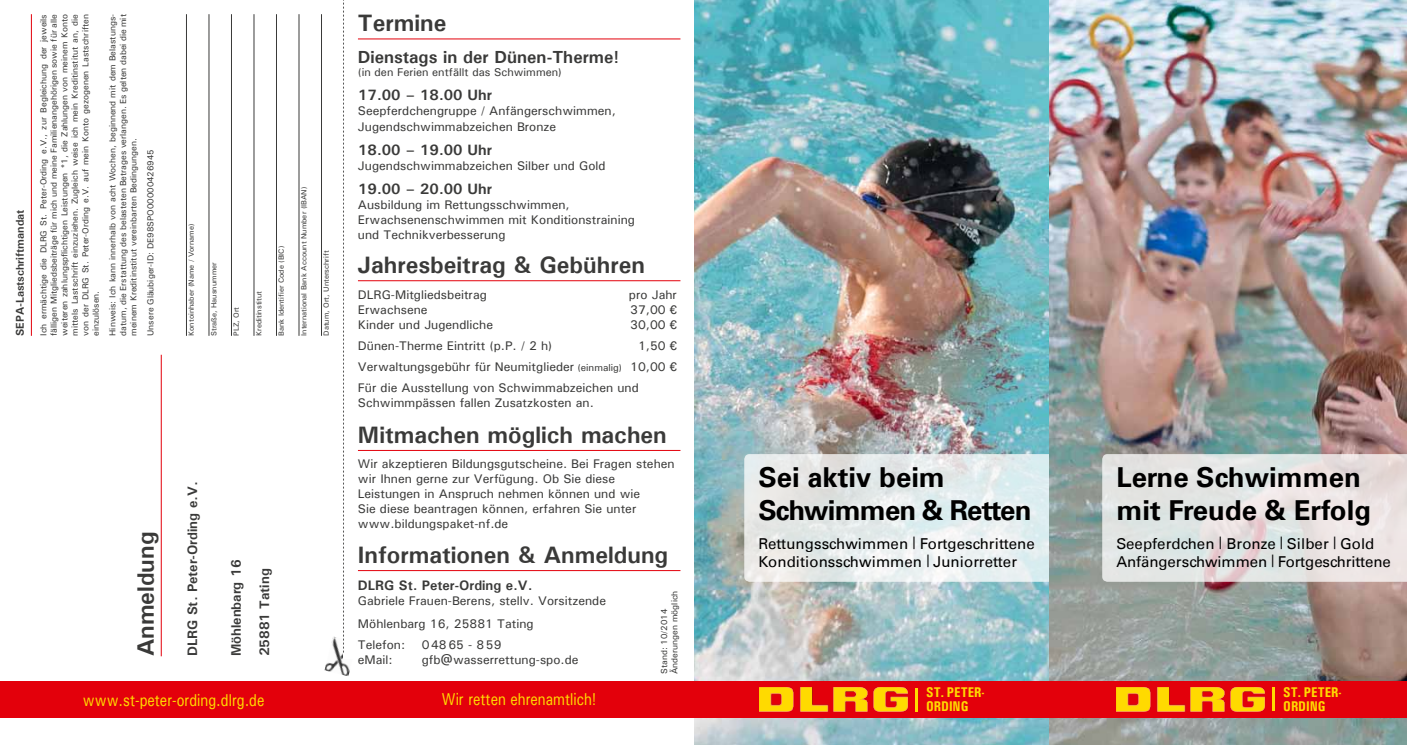
<style>
.page{position:relative;width:1407px;height:745px;background:#fff}
.page>*{position:absolute;margin:0;border:0;box-sizing:border-box;transform-origin:0 0}
.t1{font:700 27.5px/33px "DLRG Univers";color:#000}
.t2{font:700 27.5px/33px "DLRG Univers";letter-spacing:-.03em;color:#000}
.t3{font:700 23.75px "Univers";color:#3a3a39}
.t4{font:700 17.5px "Univers";color:#3a3a39}
.t5{font:500 17.25px "Univers";color:#ffda00;scale:.8 1}
.t6{font:15px/18px "DLRG Univers";letter-spacing:.005em;color:#000}
.t7{font:700 15px "Univers";color:#3a3a39}
.t8{font:700 14.12px/14.1px "Univers Condensed";color:#ffda00}
.t9{font:700 13.75px/28.5px "Univers";color:#3a3a39}
.t10{font:500 12.5px/15px "Univers";color:#3a3a39}
.t11{font:500 12.5px "Univers";letter-spacing:.06em;color:#3a3a39}
.t12{font:500 11.25px "Univers";color:#3a3a39}
.t13{font:700 11.25px "Univers";color:#3a3a39}
.t14{font:500 8.75px/10.5px "Univers";color:#3a3a39;text-align:justify}
.t15{font:500 7.5px "Univers";color:#3a3a39}
.s1{font-family:"DLRG Univers";font-weight:400}
.s2{font-size:10px}
</style>
<div class="page">
<img style="left:694px;top:0;width:713px;height:744px">
<svg style="left:744px;top:454px;width:330px;height:127px;background:#e5ebeb"></svg>
<img style="left:1049px;top:0;width:358px;height:680px">
<div style="left:0;top:680px;width:1407px;height:37px;background:#e3000b"></div>
<svg style="left:1102px;top:454px;width:305px;height:127px;background:#e4e2e1"></svg>
<hr style="left:358px;top:38px;width:322px;height:1px;background:#e3000b">
<hr style="left:358px;top:280px;width:322px;height:1px;background:#e3000b">
<hr style="left:358px;top:449px;width:322px;height:1px;background:#e3000b">
<hr style="left:358px;top:569px;width:322px;height:1px;background:#e3000b">
<hr style="left:161px;top:354px;width:1px;height:302px;background:#e3000b">
<hr style="left:31px;top:14px;width:1px;height:321px;background:#e3000b">
<hr style="left:186px;top:14px;width:1px;height:321px;background:#3a3a39">
<hr style="left:209px;top:14px;width:1px;height:321px;background:#3a3a39">
<hr style="left:231px;top:14px;width:1px;height:321px;background:#3a3a39">
<hr style="left:254px;top:14px;width:1px;height:321px;background:#3a3a39">
<hr style="left:276px;top:14px;width:1px;height:321px;background:#3a3a39">
<hr style="left:299px;top:14px;width:1px;height:321px;background:#3a3a39">
<hr style="left:321px;top:14px;width:1px;height:321px;background:#3a3a39">
<img style="left:324px;top:636px;width:26px;height:40px">
<div style="left:344px;top:634px;width:12px;height:23px;background:#fff"></div>
<img style="left:759px;top:687px;width:148px;height:24px">
<hr style="left:915px;top:687px;width:3px;height:24px;background:#ffda00">
<img style="left:1116px;top:687px;width:148px;height:23px">
<hr style="left:1272px;top:686px;width:3px;height:24px;background:#ffda00">
<svg style="left:343px;top:0;width:1px;height:652px"></svg>
<p class="t13" style="left:13px;top:335px;width:127px;rotate:-90deg">SEPA-Lastschriftmandat</p>
<p class="t14" style="left:38px;top:335px;width:323px;rotate:-90deg">Ich ermächtige die DLRG St. Peter-Ording e.V., zur Begleichung der jeweils fälligen Mitgliedsbeiträge für mich und meine Familienangehörigen sowie für alle weiteren zahlungspflichtigen Leistungen *1, die Zahlungen von meinem Konto mittels Lastschrift einzuziehen. Zugleich weise ich mein Kreditinstitut an, die von der DLRG St. Peter-Ording e.V. auf mein Konto gezogenen Lastschriften einzulösen.</p>
<p class="t14" style="left:107px;top:335px;width:323px;rotate:-90deg">Hinweis: Ich kann innerhalb von acht Wochen, beginnend mit dem Belastungs&shy;datum, die Erstattung des belasteten Betrages verlangen. Es gelten dabei die mit meinem Kreditinstitut vereinbarten Bedingungen.</p>
<p class="t14" style="left:145px;top:335px;width:188px;rotate:-90deg">Unsere Gläubiger-ID: DE98SPO00000426945</p>
<p class="t15" style="left:186px;top:335px;width:113px;rotate:-90deg">Kontoinhaber (Name / Vorname)</p>
<p class="t15" style="left:209px;top:335px;width:75px;rotate:-90deg">Straße, Hausnummer</p>
<p class="t15" style="left:231px;top:335px;width:31px;rotate:-90deg">PLZ, Ort</p>
<p class="t15" style="left:254px;top:335px;width:46px;rotate:-90deg">Kreditinstitut</p>
<p class="t15" style="left:276px;top:335px;width:91px;rotate:-90deg">Bank Identifier Code (BIC)</p>
<p class="t15" style="left:299px;top:335px;width:151px;rotate:-90deg">International Bank Account Number (IBAN)</p>
<p class="t15" style="left:321px;top:335px;width:87px;rotate:-90deg">Datum, Ort, Unterschrift</p>
<h2 class="t3" style="left:130px;top:656px;width:126px;rotate:-90deg">Anmeldung</h2>
<p class="t9" style="left:178px;top:656px;width:176px;rotate:-90deg">DLRG St. Peter-Ording e.V.</p>
<p class="t9" style="left:221px;top:656px;width:98px;rotate:-90deg">Möhlenbarg 16<br>25881 Tating</p>
<h3 class="t5" style="left:83px;top:688px;width:229px">www.st-peter-ording.dlrg.de</h3>
<h2 class="t3" style="left:358px;top:8px;width:90px">Termine</h2>
<h3 class="t4" style="left:358px;top:46px;width:263px">Dienstags in der Dünen-Therme!</h3>
<p class="t12" style="left:358px;top:65px;width:206px">(in den Ferien entfällt das Schwimmen)</p>
<p class="t7" style="left:358px;top:86px;width:136px">17.00 – 18.00 Uhr</p>
<p class="t10" style="left:358px;top:103px;width:259px">Seepferdchengruppe / Anfängerschwimmen,<br>Jugendschwimmabzeichen Bronze</p>
<p class="t7" style="left:358px;top:140px;width:136px">18.00 – 19.00 Uhr</p>
<p class="t10" style="left:358px;top:157px;width:249px">Jugendschwimmabzeichen Silber und Gold</p>
<p class="t7" style="left:358px;top:179px;width:136px">19.00 – 20.00 Uhr</p>
<p class="t10" style="left:358px;top:196px;width:278px">Ausbildung im Rettungsschwimmen,<br>Erwachsenenschwimmen mit Konditionstraining und Technikverbesserung</p>
<h2 class="t3" style="left:358px;top:250px;width:289px">Jahresbeitrag &amp; Gebühren</h2>
<p class="t10" style="left:358px;top:286px;width:130px">DLRG-Mitgliedsbeitrag</p>
<p class="t10" style="left:629px;top:286px;width:49px">pro Jahr</p>
<p class="t10" style="left:358px;top:301px;width:71px">Erwachsene</p>
<p class="t10" style="left:630px;top:301px;width:48px">37,00 <span class="s1">€</span></p>
<p class="t10" style="left:358px;top:316px;width:137px">Kinder und Jugendliche</p>
<p class="t10" style="left:630px;top:316px;width:48px">30,00 <span class="s1">€</span></p>
<p class="t10" style="left:358px;top:337px;width:196px">Dünen-Therme Eintritt (p.P. / 2 h)</p>
<p class="t10" style="left:358px;top:334px;width:320px;line-height:21px;text-align:justify;text-indent:280px">1,50 <span class="s1">€ </span>Verwaltungsgebühr für Neumitglieder <span class="s2">(einmalig)</span> 10,00 <span class="s1">€ </span>Für die Ausstellung von Schwimmabzeichen und</p>
<p class="t10" style="left:358px;top:394px;width:237px">Schwimmpässen fallen Zusatzkosten an.</p>
<h2 class="t3" style="left:358px;top:419px;width:310px">Mitmachen möglich machen</h2>
<p class="t10" style="left:358px;top:456px;width:318px">Wir akzeptieren Bildungsgutscheine. Bei Fragen stehen wir Ihnen gerne zur Verfügung. Ob Sie diese Leistungen in Anspruch nehmen können und wie<br>Sie diese beantragen können, erfahren Sie unter www.bildungspaket-nf.de</p>
<h2 class="t3" style="left:358px;top:539px;width:312px">Informationen &amp; Anmeldung</h2>
<p class="t9" style="left:358px;top:570px;width:176px">DLRG St. Peter-Ording e.V.</p>
<p class="t10" style="left:358px;top:589px;width:250px;line-height:22.5px">Gabriele Frauen-Berens, stellv. Vorsitzende<br>Möhlenbarg 16, 25881 Tating</p>
<p class="t10" style="left:358px;top:636px;width:49px">Telefon:</p>
<p class="t11" style="left:422px;top:636px;width:81px">04865 - 859</p>
<p class="t14" style="left:658px;top:673px;width:85px;rotate:-90deg">Stand: 10/2014<br>Änderungen möglich</p>
<p class="t10" style="left:358px;top:651px;width:36px">eMail:</p>
<p class="t10" style="left:422px;top:651px;width:158px">gfb@wasserrettung-spo.de</p>
<h3 class="t5" style="left:442px;top:687px;width:195px">Wir retten ehrenamtlich!</h3>
<h1 class="t2" style="left:758px;top:461px;width:274px">Sei aktiv beim<br>Schwimmen &amp; Retten</h1>
<p class="t6" style="left:758px;top:534px;width:278px">Rettungsschwimmen <sup>|</sup> Fortgeschrittene<br>Konditionsschwimmen <sup>|</sup> Juniorretter</p>
<h1 class="t1" style="left:1116px;top:461px;width:256px">Lerne Schwimmen mit Freude &amp; Erfolg</h1>
<p class="t6" style="left:1116px;top:534px;width:276px">Seepferdchen <sup>|</sup> Bronze <sup>|</sup> Silber <sup>|</sup> Gold<br>Anfängerschwimmen <sup>|</sup> Fortgeschrittene</p>
<p class="t8" style="left:926px;top:685px;width:60px">ST. PETER-<br>ORDING</p>
<p class="t8" style="left:1283px;top:684px;width:60px">ST. PETER-<br>ORDING</p>
</div>
